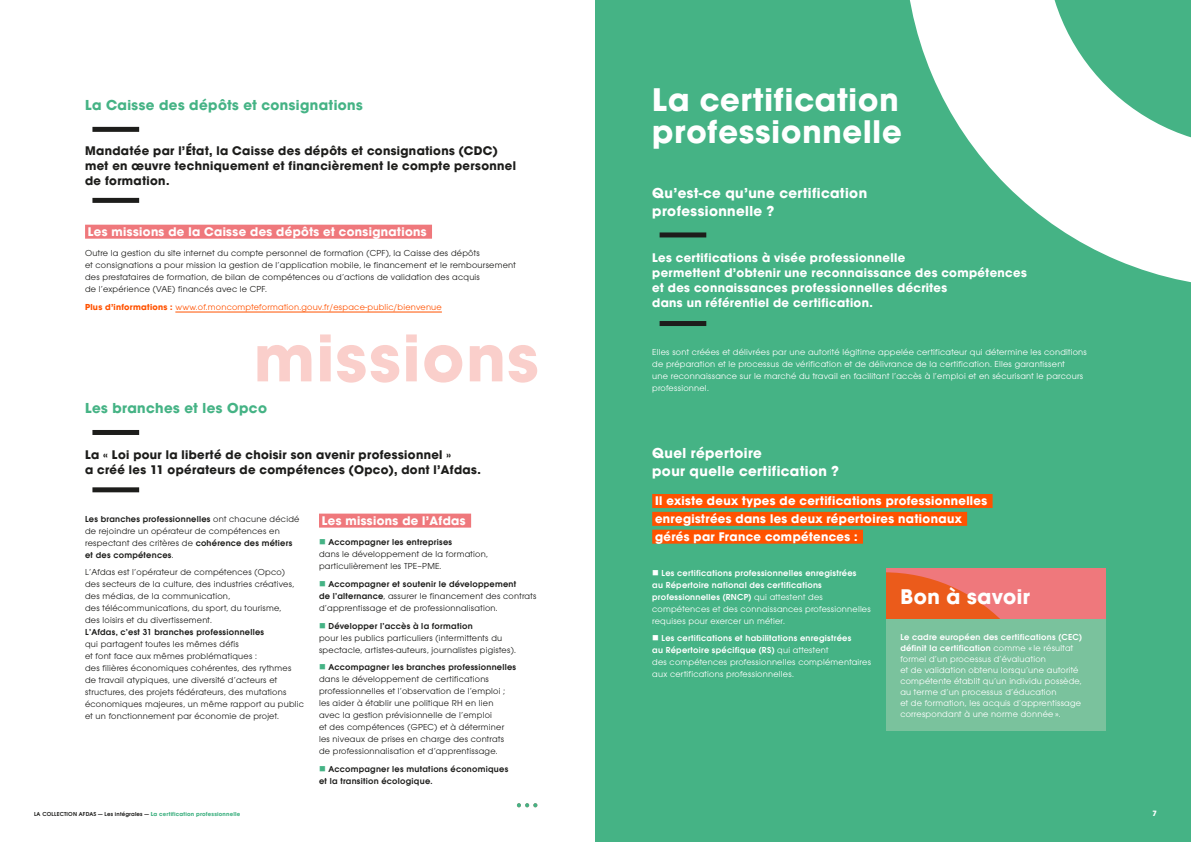
<style>
.page{position:relative;width:1191px;height:842px;background:#fff}
.page>*{position:absolute;margin:0;border:0;box-sizing:border-box;transform-origin:0 0}
.t1{font:700 70px "Avalon";letter-spacing:.025em;color:#facfcb}
.t2{font:700 34px/32px "Avalon";letter-spacing:.025em;color:#fff}
.t3{font:700 22px "Avalon";letter-spacing:.03em;color:#fff}
.t4{font:700 15px/18px "Avalon";letter-spacing:.025em;color:#fff}
.t5{font:700 15px "Avalon";letter-spacing:.03em;color:#45b385}
.t6{font:700 13px/15px "Avalon";letter-spacing:.025em;color:#fff}
.t7{font:700 13px/15px "Avalon";letter-spacing:.025em;color:#1d1d1b}
.t8{font:9px/12px "Avalon";letter-spacing:.025em;color:#1d1d1b}
.t9{font:9px/11px "Avalon";letter-spacing:.025em;color:#fff}
.t10{font:600 9px/12px "Avalon";letter-spacing:.025em;color:#fff}
.t11{font:600 9px/12px "Avalon";letter-spacing:.025em;color:#1d1d1b}
.t12{font:9px "Avalon";letter-spacing:.025em;color:#ff5200}
.t13{font:700 8px "Avalon";color:#fff}
.t14{font:600 6px "Avalon";letter-spacing:.025em;color:#1d1d1b}
.s1{font-weight:700}
.s2{font-weight:600}
.s3{color:#45b385}
.s4{font-weight:400}
.s5{font-weight:700;color:#45b385}
</style>
<div class="page">
<div style="left:595px;top:0;width:596px;height:842px;background:#45b385"></div>
<div style="left:85px;top:225px;width:347px;height:14px;background:#ef787c"></div>
<hr style="left:175px;top:312px;width:267px;height:1px;background:#ff5200">
<div style="left:319px;top:514px;width:152px;height:14px;background:#ef787c"></div>
<div style="left:659px;top:232px;width:47px;height:5px;background:#1d1d1b"></div>
<div style="left:659px;top:321px;width:47px;height:5px;background:#1d1d1b"></div>
<div style="left:92px;top:127px;width:47px;height:5px;background:#1d1d1b"></div>
<div style="left:92px;top:198px;width:47px;height:5px;background:#1d1d1b"></div>
<div style="left:92px;top:430px;width:47px;height:5px;background:#1d1d1b"></div>
<div style="left:92px;top:487px;width:47px;height:5px;background:#1d1d1b"></div>
<svg style="left:910px;top:0;width:281px;height:283px;fill:#fff"></svg>
<div style="left:652px;top:494px;width:340px;height:14px;background:#ff5200"></div>
<div style="left:652px;top:512px;width:315px;height:14px;background:#ff5200"></div>
<div style="left:652px;top:530px;width:211px;height:14px;background:#ff5200"></div>
<div style="left:886px;top:619px;width:220px;height:112px;background:#7ac29d"></div>
<svg style="left:886px;top:569px;width:220px;height:50px;background:#ed6e5b"></svg>
<svg style="left:517px;top:803px;width:20px;height:4px"></svg>
<h3 class="t5" style="left:85px;top:96px;width:279px">La Caisse des dépôts et consignations</h3>
<h3 class="t7" style="left:85px;top:143px;width:432px">Mandatée par l’État, la Caisse des dépôts et consignations (CDC) met en œuvre techniquement et financièrement le compte personnel de formation.</h3>
<h3 class="t6" style="left:88px;top:224px;width:340px">Les missions de la Caisse des dépôts et consignations</h3>
<p class="t8" style="left:85px;top:247px;width:432px">Outre la gestion du site internet du compte personnel de formation (CPF), la Caisse des dépôts<br>et consignations a pour mission la gestion de l’application mobile, le financement et le remboursement des prestataires de formation, de bilan de compétences ou d’actions de validation des acquis<br>de l’expérience (VAE) financés avec le CPF.</p>
<p class="t12" style="left:85px;top:302px;width:358px"><span class="s1">Plus d’informations :</span> www.of.moncompteformation.gouv.fr/espace-public/bienvenue</p>
<h1 class="t1" style="left:254px;top:315px;width:286px">missions</h1>
<h3 class="t5" style="left:85px;top:399px;width:183px">Les branches et les Opco</h3>
<h3 class="t7" style="left:85px;top:447px;width:397px">La « Loi pour la liberté de choisir son avenir professionnel »<br>a créé les 11 opérateurs de compétences (Opco), dont l’Afdas.</h3>
<p class="t8" style="left:85px;top:513px;width:216px"><span class="s2">Les branches professionnelles</span> ont chacune décidé de rejoindre un opérateur de compétences en respectant des critères de <span class="s2">cohérence des métiers et des compétences</span>.</p>
<p class="t8" style="left:85px;top:566px;width:211px">L’Afdas est l’opérateur de compétences (Opco) des secteurs de la culture, des industries créatives, des médias, de la communication,<br>des télécommunications, du sport, du tourisme, des loisirs et du divertissement.</p>
<p class="t11" style="left:85px;top:626px;width:181px">L’Afdas, c’est 31 branches professionnelles</p>
<p class="t8" style="left:85px;top:638px;width:220px">qui partagent toutes les mêmes défis<br>et font face aux mêmes problématiques :<br>des filières économiques cohérentes, des rythmes de travail atypiques, une diversité d’acteurs et structures, des projets fédérateurs, des mutations économiques majeures, un même rapport au public et un fonctionnement par économie de projet.</p>
<h3 class="t6" style="left:322px;top:513px;width:145px">Les missions de l’Afdas</h3>
<p class="t8" style="left:319px;top:536px;width:170px"><span class="s3">■</span> <span class="s2">Accompagner les entreprises<br></span>dans le développement de la formation, particulièrement les TPE–PME.</p>
<p class="t8" style="left:319px;top:578px;width:219px"><span class="s3">■</span> <span class="s2">Accompagner et soutenir le développement<br>de l’alternance</span>, assurer le financement des contrats d’apprentissage et de professionnalisation.</p>
<p class="t8" style="left:319px;top:620px;width:198px"><span class="s3">■</span> <span class="s2">Développer l’accès à la formation<br></span>pour les publics particuliers (intermittents du spectacle, artistes-auteurs, journalistes pigistes).</p>
<p class="t8" style="left:319px;top:661px;width:199px"><span class="s3">■</span> <span class="s2">Accompagner les branches professionnelles </span>dans le développement de certifications professionnelles et l’observation de l’emploi ; les aider à établir une politique RH en lien avec la gestion prévisionnelle de l’emploi<br>et des compétences (GPEC) et à déterminer les niveaux de prises en charge des contrats de professionnalisation et d’apprentissage.</p>
<p class="t11" style="left:319px;top:763px;width:191px"><span class="s3">■</span> Accompagner les mutations économiques et la transition écologique.</p>
<h2 class="t2" style="left:652px;top:83px;width:251px">La certification professionnelle</h2>
<h3 class="t4" style="left:652px;top:184px;width:216px">Qu’est-ce qu’une certification professionnelle ?</h3>
<h3 class="t6" style="left:652px;top:250px;width:376px">Les certifications à visée professionnelle<br>permettent d’obtenir une reconnaissance des compétences et des connaissances professionnelles décrites<br>dans un référentiel de certification.</h3>
<p class="t9" style="left:652px;top:346px;width:436px;line-height:12px">Elles sont créées et délivrées par une autorité légitime appelée certificateur qui détermine les conditions de préparation et le processus de vérification et de délivrance de la certification. Elles garantissent<br>une reconnaissance sur le marché du travail en facilitant l’accès à l’emploi et en sécurisant le parcours professionnel.</p>
<h3 class="t4" style="left:652px;top:444px;width:188px">Quel répertoire<br>pour quelle certification ?</h3>
<h3 class="t6" style="left:655px;top:492px;width:334px;line-height:17.8px">Il existe deux types de certifications professionnelles enregistrées dans les deux répertoires nationaux gérés par France compétences :</h3>
<p class="t10" style="left:652px;top:566px;width:220px">■ Les certifications professionnelles enregistrées<br>au Répertoire national des certifications professionnelles (RNCP) <span class="s4">qui attestent des compétences et des connaissances professionnelles requises pour exercer un métier.</span></p>
<p class="t9" style="left:652px;top:632px;width:220px;line-height:12px">■ <span class="s2">Les certifications et habilitations enregistrées<br>au Répertoire spécifique (RS)</span> qui attestent<br>des compétences professionnelles complémentaires aux certifications professionnelles.</p>
<p class="t9" style="left:900px;top:631px;width:183px"><span class="s2">Le cadre européen des certifications (CEC) définit la certification</span> comme « le résultat formel d’un processus d’évaluation<br>et de validation obtenu lorsqu’une autorité compétente établit qu’un individu possède, au terme d’un processus d’éducation<br>et de formation, les acquis d’apprentissage correspondant à une norme donnée ».</p>
<h3 class="t3" style="left:900px;top:583px;width:131px">Bon à savoir</h3>
<p class="t14" style="left:34px;top:811px;width:208px">LA COLLECTION AFDAS — Les intégrales — <span class="s5">La certification professionnelle</span></p>
<p class="t13" style="left:1152px;top:809px;width:6px">7</p>
</div>
